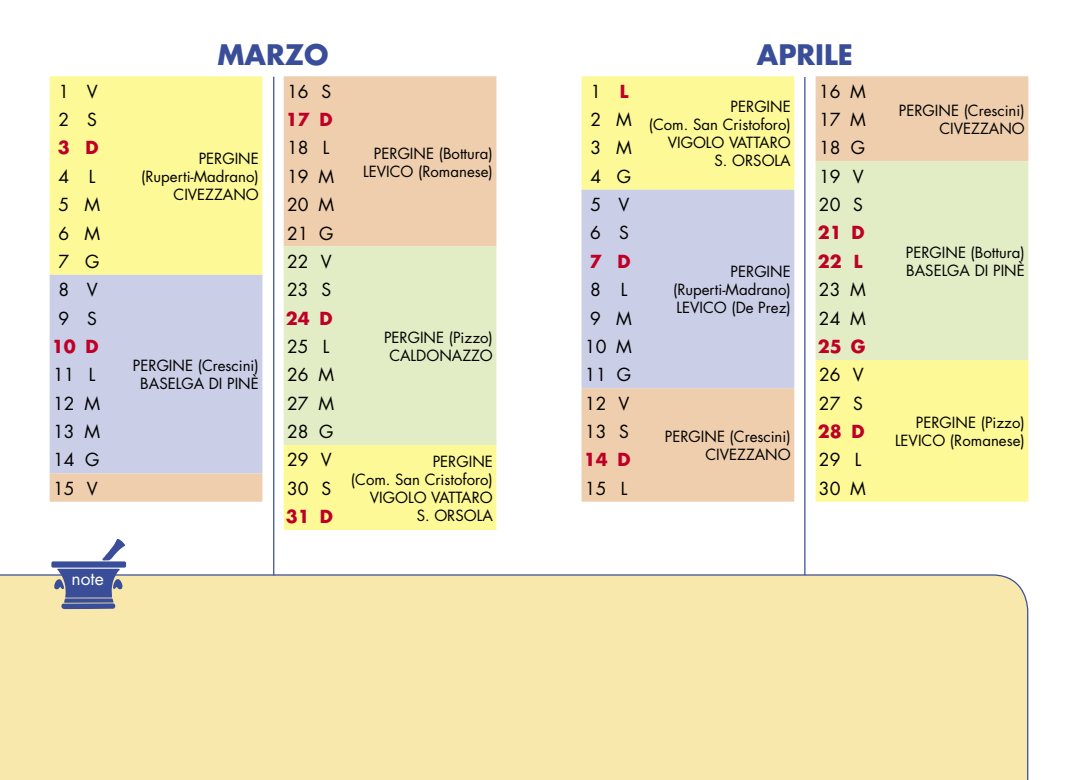
<style>
.page{position:relative;width:1078px;height:780px;background:#fff}
.page>*{position:absolute;margin:0;border:0;box-sizing:border-box;transform-origin:0 0}
.t1{font:700 27.5px "Futura Std";color:#3a4d98}
.t2{font:17.5px "Futura Std";color:#000}
.t3{font:700 17.5px "Futura Std";color:#be0027}
.t4{font:17.5px "Futura Std";color:#fff}
.t5{font:15px/18px "Futura Std";color:#000;text-align:right}
.s1{font-weight:700;color:#be0027}
</style>
<div class="page">
<div style="left:0;top:574px;width:1028px;height:206px;background:#f8e8ac"></div>
<svg style="left:51px;top:539px;width:75px;height:70px"></svg>
<hr style="left:804px;top:77px;width:1px;height:498px;background:#3a4d98">
<hr style="left:273px;top:77px;width:1px;height:498px;background:#3a4d98">
<svg style="left:581px;top:76px;width:447px;height:425px;background:#f6e7a8"></svg>
<div style="left:815px;top:161px;width:213px;height:199px;background:#e2ecc5"></div>
<div style="left:581px;top:190px;width:213px;height:198px;background:#cacee6"></div>
<svg style="left:50px;top:501px;width:446px;height:29px"></svg>
<svg style="left:50px;top:76px;width:446px;height:425px;background:#f6e7a8"></svg>
<div style="left:283px;top:246px;width:213px;height:199px;background:#e2ecc5"></div>
<div style="left:50px;top:275px;width:212px;height:198px;background:#cacee6"></div>
<p class="t2" style="left:58px;top:80px;width:41px">1 V</p>
<h1 class="t1" style="left:217px;top:37px;width:113px">MARZO</h1>
<p class="t2" style="left:287px;top:80px;width:46px">16 S</p>
<p class="t2" style="left:58px;top:108px;width:40px">2 S</p>
<p class="t3" style="left:286px;top:108px;width:48px">17 D</p>
<p class="t3" style="left:58px;top:136px;width:42px">3 D</p>
<p class="t2" style="left:287px;top:137px;width:44px">18 L</p>
<p class="t2" style="left:58px;top:165px;width:39px">4 L</p>
<p class="t2" style="left:287px;top:165px;width:48px">19 M</p>
<p class="t2" style="left:58px;top:193px;width:43px">5 M</p>
<p class="t2" style="left:287px;top:193px;width:48px">20 M</p>
<p class="t2" style="left:58px;top:222px;width:43px">6 M</p>
<p class="t2" style="left:287px;top:222px;width:48px">21 G</p>
<p class="t2" style="left:58px;top:250px;width:42px">7 G</p>
<p class="t2" style="left:287px;top:250px;width:46px">22 V</p>
<p class="t5" style="left:141px;top:149px;width:119px">PERGINE (Ruperti-Madrano)<br>CIVEZZANO</p>
<p class="t2" style="left:58px;top:278px;width:41px">8 V</p>
<p class="t2" style="left:287px;top:278px;width:46px">23 S</p>
<p class="t5" style="left:363px;top:144px;width:131px">PERGINE (Bottura)<br>LEVICO (Romanese)</p>
<p class="t2" style="left:58px;top:307px;width:40px">9 S</p>
<p class="t3" style="left:286px;top:306px;width:48px">24 D</p>
<p class="t3" style="left:52px;top:335px;width:48px">10 D</p>
<p class="t2" style="left:287px;top:335px;width:44px">25 L</p>
<p class="t2" style="left:53px;top:363px;width:44px">11 L</p>
<p class="t2" style="left:287px;top:363px;width:48px">26 M</p>
<p class="t2" style="left:53px;top:392px;width:48px">12 M</p>
<p class="t2" style="left:287px;top:392px;width:48px">27 M</p>
<p class="t2" style="left:53px;top:420px;width:48px">13 M</p>
<p class="t2" style="left:287px;top:420px;width:48px">28 G</p>
<p class="t2" style="left:53px;top:449px;width:48px">14 G</p>
<p class="t2" style="left:287px;top:449px;width:46px">29 V</p>
<p class="t5" style="left:351px;top:452px;width:143px">PERGINE<br>(Com. San Cristoforo)<br>VIGOLO VATTARO<br>S. ORSOLA</p>
<p class="t5" style="left:384px;top:328px;width:110px;text-align:center">PERGINE (Pizzo)<br>CALDONAZZO</p>
<p class="t5" style="left:133px;top:357px;width:127px;text-align:center">PERGINE (Crescini)<br>BASELGA DI PINÈ</p>
<p class="t2" style="left:53px;top:477px;width:46px">15 V</p>
<p class="t2" style="left:287px;top:477px;width:46px">30 S</p>
<p class="t3" style="left:286px;top:505px;width:48px">31 D</p>
<p class="t4" style="left:71px;top:567px;width:34px">note</p>
<p class="t2" style="left:590px;top:80px;width:40px">1 <span class="s1">L</span></p>
<h1 class="t1" style="left:756px;top:37px;width:98px">APRILE</h1>
<p class="t2" style="left:818px;top:80px;width:48px">16 M</p>
<p class="t5" style="left:648px;top:98px;width:143px">PERGINE<br>(Com. San Cristoforo)<br>VIGOLO VATTARO<br>S. ORSOLA</p>
<p class="t2" style="left:590px;top:108px;width:43px">2 M</p>
<p class="t2" style="left:818px;top:108px;width:48px">17 M</p>
<p class="t2" style="left:590px;top:137px;width:43px">3 M</p>
<p class="t2" style="left:818px;top:137px;width:48px">18 G</p>
<p class="t2" style="left:590px;top:165px;width:42px">4 G</p>
<p class="t2" style="left:818px;top:165px;width:46px">19 V</p>
<p class="t2" style="left:590px;top:193px;width:41px">5 V</p>
<p class="t2" style="left:818px;top:193px;width:46px">20 S</p>
<p class="t2" style="left:590px;top:222px;width:40px">6 S</p>
<p class="t3" style="left:817px;top:221px;width:48px">21 D</p>
<p class="t3" style="left:589px;top:249px;width:42px">7 D</p>
<p class="t3" style="left:817px;top:249px;width:46px">22 L</p>
<p class="t2" style="left:590px;top:278px;width:39px">8 L</p>
<p class="t2" style="left:818px;top:278px;width:48px">23 M</p>
<p class="t2" style="left:590px;top:307px;width:43px">9 M</p>
<p class="t2" style="left:818px;top:307px;width:48px">24 M</p>
<p class="t2" style="left:585px;top:335px;width:48px">10 M</p>
<p class="t3" style="left:817px;top:335px;width:49px">25 G</p>
<p class="t2" style="left:585px;top:363px;width:48px">11 G</p>
<p class="t2" style="left:818px;top:363px;width:46px">26 V</p>
<p class="t5" style="left:673px;top:263px;width:119px;text-align:justify;text-indent:58px">PERGINE (Ruperti-Madrano)<br>LEVICO (De Prez)</p>
<p class="t2" style="left:584px;top:392px;width:46px">12 V</p>
<p class="t2" style="left:818px;top:392px;width:46px">27 S</p>
<p class="t2" style="left:584px;top:420px;width:46px">13 S</p>
<p class="t3" style="left:817px;top:420px;width:48px">28 D</p>
<p class="t3" style="left:583px;top:448px;width:48px">14 D</p>
<p class="t2" style="left:818px;top:449px;width:44px">29 L</p>
<p class="t2" style="left:584px;top:477px;width:44px">15 L</p>
<p class="t2" style="left:818px;top:477px;width:48px">30 M</p>
<p class="t5" style="left:664px;top:428px;width:127px">PERGINE (Crescini)<br>CIVEZZANO</p>
<p class="t5" style="left:898px;top:102px;width:127px">PERGINE (Crescini)<br>CIVEZZANO</p>
<p class="t5" style="left:905px;top:243px;width:120px;text-align:left">PERGINE (Bottura)<br>BASELGA DI PINÈ</p>
<p class="t5" style="left:894px;top:413px;width:131px">PERGINE (Pizzo)<br>LEVICO (Romanese)</p>
</div>
